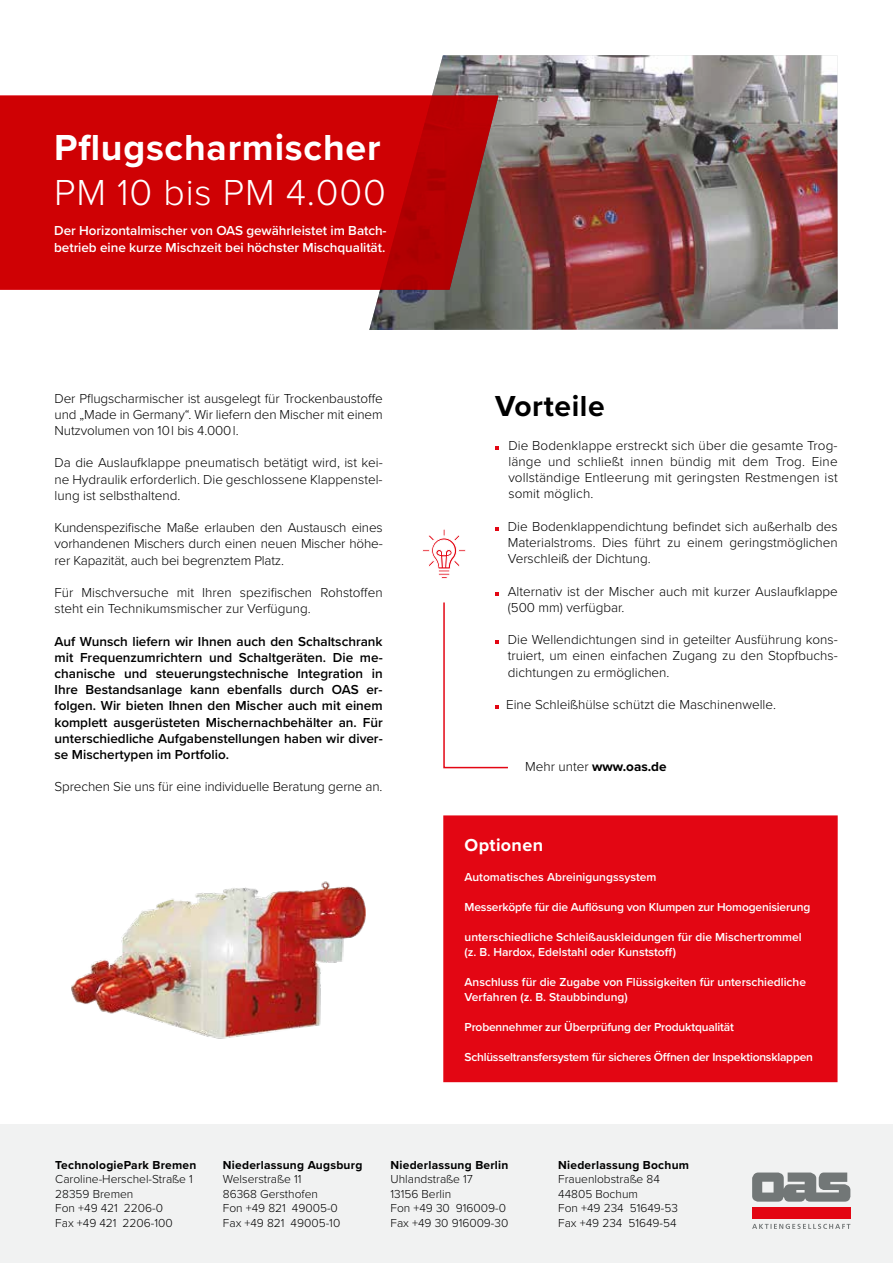
<style>
.page{position:relative;width:893px;height:1263px;background:#fff}
.page>*{position:absolute;margin:0;border:0;box-sizing:border-box;transform-origin:0 0}
.t1{font:700 37.5px "Proxima Nova";letter-spacing:.02em;color:#fff}
.t2{font:300 37.5px "Proxima Nova";letter-spacing:.02em;color:#fff}
.t3{font:700 30px "Proxima Nova";letter-spacing:.02em;color:#000}
.t4{font:700 18px "Proxima Nova";letter-spacing:.02em;color:#fff}
.t5{font:300 13.5px/16.2px "Proxima Nova";color:#000;text-align:justify}
.t6{font:600 13.5px/16.2px "Proxima Nova";color:#000;text-align:justify}
.t7{font:600 13.5px/16.2px "Proxima Nova";letter-spacing:-.005em;color:#fff}
.t8{font:700 13.5px "Proxima Nova";color:#000}
.t9{font:600 12px/15px "Proxima Nova";color:#fff}
.t10{font:300 12px/14.4px "Proxima Nova";color:#000}
.t11{font:700 12px "Proxima Nova";letter-spacing:.02em;color:#000}
.t12{font:600 12px "Proxima Nova";letter-spacing:-.02em;color:#fff}
.s1{font-weight:300}
</style>
<div class="page">
<div style="left:0;top:1125px;width:893px;height:138px;background:#f1f2f2"></div>
<img style="left:369px;top:55px;width:469px;height:275px">
<svg style="left:0;top:96px;width:502px;height:194px;background:#c60709"></svg>
<div style="left:443px;top:815px;width:395px;height:267px;background:#e30613"></div>
<svg style="left:495px;top:446px;width:4px;height:4px"></svg>
<svg style="left:495px;top:527px;width:4px;height:4px"></svg>
<svg style="left:443px;top:592px;width:65px;height:177px"></svg>
<svg style="left:423px;top:529px;width:43px;height:49px"></svg>
<img style="left:72px;top:881px;width:293px;height:158px">
<div style="left:752px;top:1207px;width:98px;height:12px;background:#e30613"></div>
<svg style="left:752px;top:1172px;width:99px;height:29px;background:#8a8e8e"></svg>
<svg style="left:752px;top:1224px;width:98px;height:5px"></svg>
<h1 class="t1" style="left:54px;top:119px;width:328px">Pflugscharmischer</h1>
<h1 class="t2" style="left:54px;top:164px;width:333px">PM 10 bis PM 4.000</h1>
<p class="t7" style="left:54px;top:222px;width:334px">Der Horizontalmischer von OAS gewährleistet im Batch&shy;betrieb eine kurze Mischzeit bei höchster Mischqualität.</p>
<p class="t5" style="left:55px;top:389px;width:330px">Der Pflugscharmischer ist ausgelegt für Trockenbaustoffe und „Made in Germany“. Wir liefern den Mischer mit einem Nutzvolumen von 10 l bis 4.000 l.</p>
<p class="t5" style="left:55px;top:454px;width:330px">Da die Auslaufklappe pneumatisch betätigt wird, ist kei&shy;ne Hydraulik erforderlich. Die geschlossene Klappenstel&shy;lung ist selbsthaltend.</p>
<p class="t5" style="left:55px;top:519px;width:330px">Kundenspezifische Maße erlauben den Austausch eines vorhandenen Mischers durch einen neuen Mischer höhe&shy;rer Kapazität, auch bei begrenztem Platz.</p>
<p class="t5" style="left:55px;top:584px;width:330px">Für Mischversuche mit Ihren spezifischen Rohstoffen steht ein Technikumsmischer zur Verfügung.</p>
<p class="t6" style="left:55px;top:633px;width:330px">Auf Wunsch liefern wir Ihnen auch den Schaltschrank mit Frequenzumrichtern und Schaltgeräten. Die me&shy;chanische und steuerungstechnische Integration in Ihre Bestandsanlage kann ebenfalls durch OAS er&shy;folgen. Wir bieten Ihnen den Mischer auch mit einem komplett ausgerüsteten Mischernachbehälter an. Für unterschiedliche Aufgabenstellungen haben wir diver&shy;se Mischertypen im Portfolio.</p>
<p class="t5" style="left:55px;top:778px;width:329px">Sprechen Sie uns für eine individuelle Beratung gerne an.</p>
<h2 class="t3" style="left:495px;top:383px;width:111px">Vorteile</h2>
<p class="t5" style="left:508px;top:436px;width:331px">Die Bodenklappe erstreckt sich über die gesamte Trog&shy;länge und schließt innen bündig mit dem Trog. Eine vollständige Entleerung mit geringsten Restmengen ist somit möglich.</p>
<p class="t5" style="left:508px;top:517px;width:331px">Die Bodenklappendichtung befindet sich außerhalb des Materialstroms. Dies führt zu einem geringstmöglichen Verschleiß der Dichtung.</p>
<p class="t5" style="left:508px;top:582px;width:331px">Alternativ ist der Mischer auch mit kurzer Auslaufklappe (500 mm) verfügbar.</p>
<p class="t5" style="left:508px;top:631px;width:331px">Die Wellendichtungen sind in geteilter Ausführung kons&shy;truiert, um einen einfachen Zugang zu den Stopfbuchs&shy;dichtungen zu ermöglichen.</p>
<p class="t5" style="left:506px;top:696px;width:271px">Eine Schleißhülse schützt die Maschinenwelle.</p>
<p class="t8" style="left:525px;top:756px;width:143px"><span class="s1">Mehr unter</span> www.oas.de</p>
<h3 class="t4" style="left:465px;top:831px;width:80px">Optionen</h3>
<p class="t9" style="left:465px;top:869px;width:194px">Automatisches Abreinigungssystem</p>
<p class="t9" style="left:465px;top:899px;width:347px">Messerköpfe für die Auflösung von Klumpen zur Homogenisierung</p>
<p class="t9" style="left:465px;top:929px;width:339px">unterschiedliche Schleißauskleidungen für die Mischertrommel (z. B. Hardox, Edelstahl oder Kunststoff)</p>
<p class="t9" style="left:465px;top:974px;width:343px">Anschluss für die Zugabe von Flüssigkeiten für unterschiedliche<br>Verfahren (z. B. Staubbindung)</p>
<p class="t9" style="left:465px;top:1019px;width:271px">Probennehmer zur Überprüfung der Produktqualität</p>
<p class="t12" style="left:465px;top:1048px;width:350px">Schlüsseltransfersystem für sicheres Öffnen der Inspektionsklappen</p>
<p class="t11" style="left:55px;top:1156px;width:143px">TechnologiePark Bremen</p>
<p class="t10" style="left:55px;top:1171px;width:139px">Caroline-Herschel-Straße 1<br>28359 Bremen<br>Fon +49 421 2206-0<br>Fax +49 421 2206-100</p>
<p class="t11" style="left:223px;top:1156px;width:141px">Niederlassung Augsburg</p>
<p class="t10" style="left:223px;top:1171px;width:119px">Welserstraße 11<br>86368 Gersthofen<br>Fon +49 821 49005-0<br>Fax +49 821 49005-10</p>
<p class="t11" style="left:391px;top:1156px;width:119px">Niederlassung Berlin</p>
<p class="t10" style="left:391px;top:1171px;width:119px">Uhlandstraße 17<br>13156 Berlin<br>Fon +49 30 916009-0<br>Fax +49 30 916009-30</p>
<p class="t11" style="left:558px;top:1156px;width:132px">Niederlassung Bochum</p>
<p class="t10" style="left:558px;top:1171px;width:121px">Frauenlobstraße 84<br>44805 Bochum<br>Fon +49 234 51649-53<br>Fax +49 234 51649-54</p>
</div>
